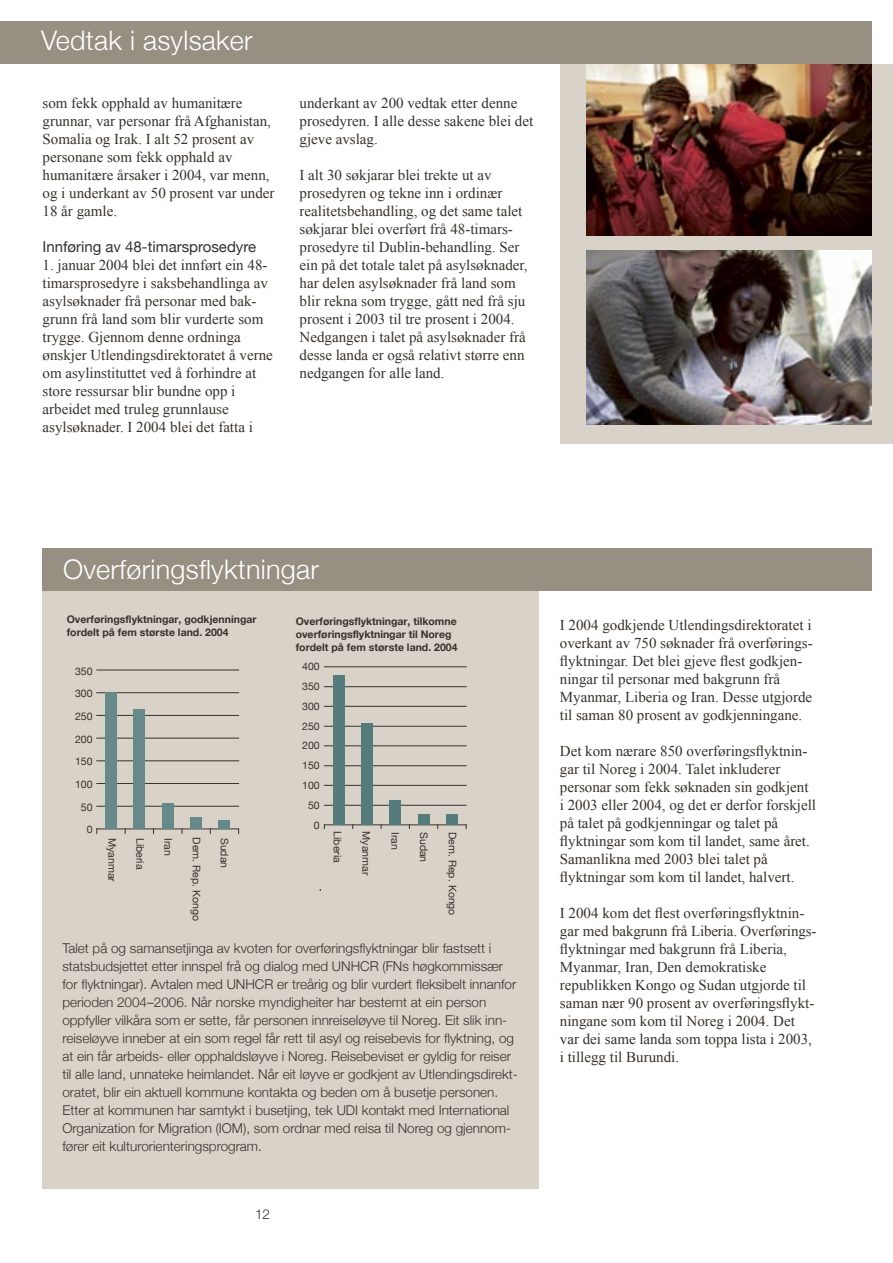
<style>
.page{position:relative;width:893px;height:1263px;background:#fff}
.page>*{position:absolute;margin:0;border:0;box-sizing:border-box;transform-origin:0 0}
.heading_i_stripe{font:300 27px "Helvetica Neue";letter-spacing:.01em;color:#fff}
.Brødtekst{font:15px/18px "Times New Roman";color:#36312c}
.Mellomtittel{font:15px "Helvetica Neue";color:#36312c}
.Siderammetekst{font:300 13.5px/18px "Helvetica Neue";color:#36312c}
.Sidenummer{font:300 13.5px "Helvetica Neue";color:#36312c}
.t1{font:700 10.5px/12.8px "Helvetica Neue";color:#36312c}
.t2{font:10.5px "Helvetica Neue";color:#36312c}
</style>
<div class="page">
<div style="left:560px;top:64px;width:333px;height:379px;background:#d9d2c9"></div>
<img style="left:587px;top:64px;width:285px;height:171px">
<div style="left:43px;top:591px;width:496px;height:597px;background:#d9d2c9"></div>
<hr style="left:97px;top:806px;width:142px;height:1px;background:#36312c">
<hr style="left:97px;top:783px;width:142px;height:1px;background:#36312c">
<hr style="left:97px;top:760px;width:142px;height:1px;background:#36312c">
<hr style="left:97px;top:738px;width:142px;height:1px;background:#36312c">
<hr style="left:97px;top:715px;width:142px;height:1px;background:#36312c">
<hr style="left:97px;top:692px;width:142px;height:1px;background:#36312c">
<hr style="left:97px;top:670px;width:142px;height:1px;background:#36312c">
<hr style="left:97px;top:828px;width:142px;height:1px;background:#36312c">
<div style="left:105px;top:692px;width:12px;height:137px;background:#67898a"></div>
<div style="left:134px;top:710px;width:11px;height:119px;background:#67898a"></div>
<div style="left:162px;top:804px;width:11px;height:25px;background:#67898a"></div>
<div style="left:190px;top:817px;width:12px;height:12px;background:#67898a"></div>
<div style="left:219px;top:820px;width:11px;height:9px;background:#67898a"></div>
<hr style="left:324px;top:805px;width:142px;height:1px;background:#36312c">
<hr style="left:324px;top:785px;width:142px;height:1px;background:#36312c">
<hr style="left:324px;top:765px;width:142px;height:1px;background:#36312c">
<hr style="left:324px;top:745px;width:142px;height:1px;background:#36312c">
<hr style="left:324px;top:726px;width:142px;height:1px;background:#36312c">
<hr style="left:324px;top:706px;width:142px;height:1px;background:#36312c">
<hr style="left:324px;top:686px;width:142px;height:1px;background:#36312c">
<hr style="left:324px;top:666px;width:142px;height:1px;background:#36312c">
<hr style="left:324px;top:824px;width:142px;height:1px;background:#36312c">
<div style="left:333px;top:676px;width:11px;height:149px;background:#557b7c"></div>
<div style="left:361px;top:723px;width:12px;height:102px;background:#557b7c"></div>
<div style="left:390px;top:800px;width:11px;height:25px;background:#557b7c"></div>
<div style="left:418px;top:814px;width:11px;height:11px;background:#557b7c"></div>
<div style="left:446px;top:814px;width:12px;height:11px;background:#557b7c"></div>
<div style="left:43px;top:549px;width:829px;height:42px;background:#978f81"></div>
<img style="left:587px;top:251px;width:285px;height:173px">
<div style="left:0;top:21px;width:872px;height:43px;background:#978f81"></div>
<p class="heading_i_stripe" style="left:41px;top:24px;width:213px">Vedtak i asylsaker</p>
<p class="Brødtekst" style="left:43px;top:94px;width:234px">som fekk opphald av humanitære grunnar, var personar frå Afghanistan,<br>Somalia og Irak. I alt 52 prosent av personane som fekk opphald av humanitære årsaker i 2004, var menn, og i underkant av 50 prosent var under<br>18 år gamle.</p>
<p class="Mellomtittel" style="left:43px;top:238px;width:215px">Innføring av 48-timarsprosedyre</p>
<p class="Brødtekst" style="left:43px;top:256px;width:232px">1. januar 2004 blei det innført ein 48- timarsprosedyre i saksbehandlinga av asylsøknader frå personar med bak&shy;grunn frå land som blir vurderte som trygge. Gjennom denne ordninga ønskjer Utlendingsdirektoratet å verne om asylinstituttet ved å forhindre at store ressursar blir bundne opp i arbeidet med truleg grunnlause asylsøknader. I 2004 blei det fatta i</p>
<p class="Brødtekst" style="left:300px;top:94px;width:235px">underkant av 200 vedtak etter denne prosedyren. I alle desse sakene blei det gjeve avslag.</p>
<p class="Brødtekst" style="left:300px;top:166px;width:230px">I alt 30 søkjarar blei trekte ut av prosedyren og tekne inn i ordinær realitetsbehandling, og det same talet søkjarar blei overført frå 48-timars&shy;prosedyre til Dublin-behandling. Ser ein på det totale talet på asylsøknader, har delen asylsøknader frå land som blir rekna som trygge, gått ned frå sju prosent i 2003 til tre prosent i 2004.<br>Nedgangen i talet på asylsøknader frå desse landa er også relativt større enn nedgangen for alle land.</p>
<p class="heading_i_stripe" style="left:63px;top:553px;width:257px">Overføringsflyktningar</p>
<p class="t2" style="left:141px;top:608px;width:13px">18</p>
<p class="t1" style="left:67px;top:613px;width:191px">Overføringsflyktningar, godkjenningar fordelt på fem største land. 2004</p>
<p class="t2" style="left:75px;top:664px;width:19px">350</p>
<p class="t2" style="left:75px;top:687px;width:19px">300</p>
<p class="t2" style="left:75px;top:710px;width:19px">250</p>
<p class="t2" style="left:75px;top:733px;width:19px">200</p>
<p class="t2" style="left:75px;top:755px;width:19px">150</p>
<p class="t2" style="left:75px;top:778px;width:19px">100</p>
<p class="t2" style="left:81px;top:801px;width:13px">50</p>
<p class="t2" style="left:87px;top:823px;width:7px">0</p>
<p class="t2" style="left:118px;top:838px;width:45px;rotate:90deg">Myanmar</p>
<p class="t2" style="left:146px;top:838px;width:33px;rotate:90deg">Liberia</p>
<p class="t2" style="left:175px;top:838px;width:19px;rotate:90deg">Iran</p>
<p class="t2" style="left:203px;top:837px;width:85px;rotate:90deg">Dem. Rep. Kongo</p>
<p class="t2" style="left:231px;top:838px;width:32px;rotate:90deg">Sudan</p>
<p class="t1" style="left:296px;top:615px;width:163px">Overføringsflyktningar, tilkomne overføringsflyktningar til Noreg fordelt på fem største land. 2004</p>
<p class="t2" style="left:302px;top:660px;width:19px">400</p>
<p class="t2" style="left:302px;top:680px;width:19px">350</p>
<p class="t2" style="left:302px;top:700px;width:19px">300</p>
<p class="t2" style="left:302px;top:720px;width:19px">250</p>
<p class="t2" style="left:302px;top:739px;width:19px">200</p>
<p class="t2" style="left:302px;top:759px;width:19px">150</p>
<p class="t2" style="left:302px;top:779px;width:19px">100</p>
<p class="t2" style="left:308px;top:799px;width:13px">50</p>
<p class="t2" style="left:314px;top:818px;width:7px">0</p>
<p class="t2" style="left:344px;top:831px;width:33px;rotate:90deg">Liberia</p>
<p class="t2" style="left:373px;top:831px;width:45px;rotate:90deg">Myanmar</p>
<p class="t2" style="left:401px;top:832px;width:19px;rotate:90deg">Iran</p>
<p class="t2" style="left:430px;top:832px;width:32px;rotate:90deg">Sudan</p>
<p class="t2" style="left:459px;top:832px;width:85px;rotate:90deg">Dem. Rep. Kongo</p>
<p class="Siderammetekst" style="left:62px;top:939px;width:457px">Talet på og samansetjinga av kvoten for overføringsflyktningar blir fastsett i statsbudsjettet etter innspel frå og dialog med UNHCR (FNs høgkommissær for flyktningar). Avtalen med UNHCR er treårig og blir vurdert fleksibelt innanfor perioden 2004–2006. Når norske myndigheiter har bestemt at ein person oppfyller vilkåra som er sette, får personen innreiseløyve til Noreg. Eit slik inn&shy;reiseløyve inneber at ein som regel får rett til asyl og reisebevis for flyktning, og at ein får arbeids- eller opphaldsløyve i Noreg. Reisebeviset er gyldig for reiser til alle land, unnateke heimlandet. Når eit løyve er godkjent av Utlendingsdirekt&shy;oratet, blir ein aktuell kommune kontakta og beden om å busetje personen.<br>Etter at kommunen har samtykt i busetjing, tek UDI kontakt med International Organization for Migration (IOM), som ordnar med reisa til Noreg og gjennom&shy;fører eit kulturorienteringsprogram.</p>
<p class="Sidenummer" style="left:255px;top:1206px;width:17px">12</p>
<p class="Brødtekst" style="left:560px;top:616px;width:254px">I 2004 godkjende Utlendingsdirektoratet i overkant av 750 søknader frå overførings&shy;flyktningar. Det blei gjeve flest godkjen&shy;ningar til personar med bakgrunn frå Myanmar, Liberia og Iran. Desse utgjorde til saman 80 prosent av godkjenningane.</p>
<p class="Brødtekst" style="left:560px;top:742px;width:258px">Det kom nærare 850 overføringsflyktnin&shy;gar til Noreg i 2004. Talet inkluderer personar som fekk søknaden sin godkjent i 2003 eller 2004, og det er derfor forskjell på talet på godkjenningar og talet på flyktningar som kom til landet, same året.<br>Samanlikna med 2003 blei talet på flyktningar som kom til landet, halvert.</p>
<p class="Brødtekst" style="left:560px;top:904px;width:258px">I 2004 kom det flest overføringsflyktnin&shy;gar med bakgrunn frå Liberia. Overførings&shy;flyktningar med bakgrunn frå Liberia, Myanmar, Iran, Den demokratiske republikken Kongo og Sudan utgjorde til saman nær 90 prosent av overføringsflykt&shy;ningane som kom til Noreg i 2004. Det var dei same landa som toppa lista i 2003, i tillegg til Burundi.</p>
</div>
